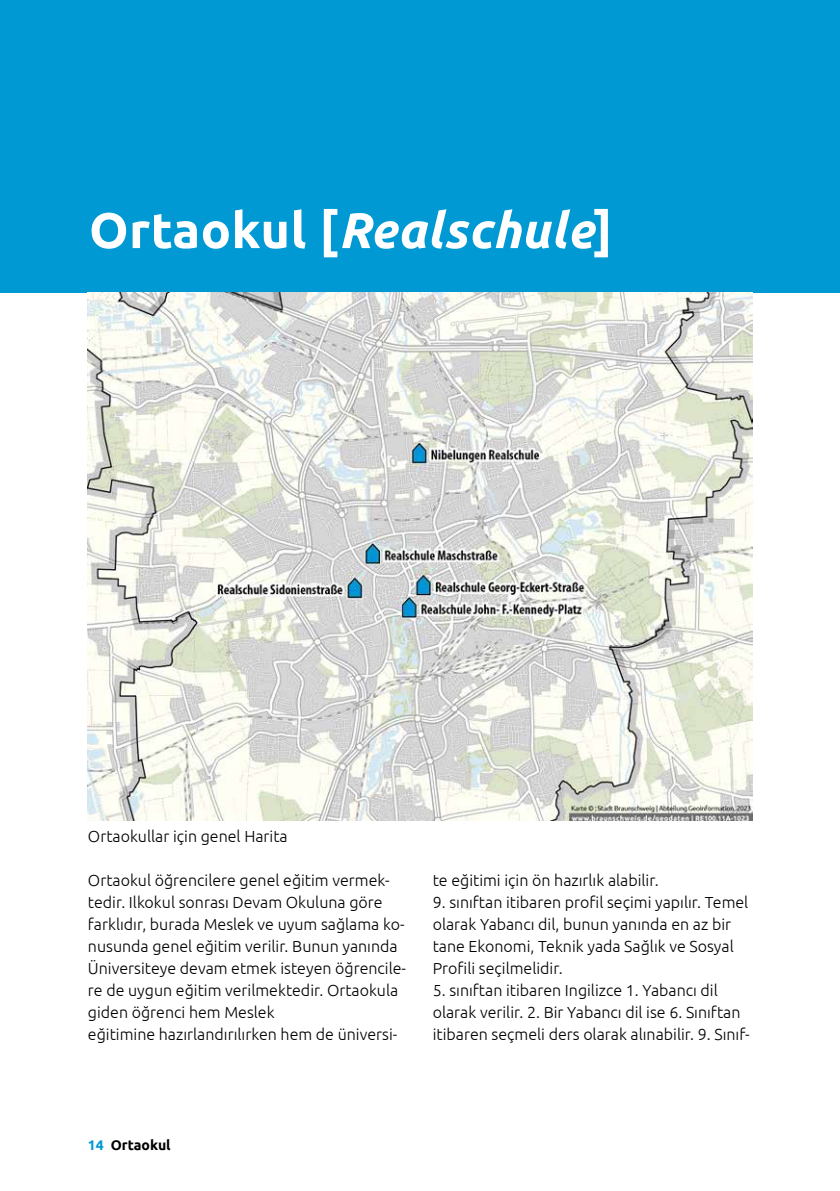
<style>
.page{position:relative;width:840px;height:1191px;background:#fff}
.page>*{position:absolute;margin:0;border:0;box-sizing:border-box;transform-origin:0 0}
.Headline_25pt{font:700 50px "Ubuntu";letter-spacing:.01em;color:#fff}
.Copytext{font:300 16px/22px "Ubuntu";color:#000}
.t1{font:700 14px "Ubuntu";color:#000}
.s1{font-style:italic}
.s2{color:#0099d4}
</style>
<div class="page">
<div style="left:0;top:0;width:839px;height:292px;background:#0099d4"></div>
<img style="left:88px;top:293px;width:663px;height:527px">
<h1 class="Headline_25pt" style="left:89px;top:200px;width:524px">Ortaokul [<span class="s1">Realschule</span>]</h1>
<p class="Copytext" style="left:88px;top:825px;width:201px">Ortaokullar için genel Harita</p>
<p class="Copytext" style="left:88px;top:869px;width:319px">Ortaokul öğrencilere genel eğitim vermek&shy;tedir. Ilkokul sonrası Devam Okuluna göre farklıdır, burada Meslek ve uyum sağlama ko&shy;nusunda genel eğitim verilir. Bunun yanında Üniversiteye devam etmek isteyen öğrencile&shy;re de uygun eğitim verilmektedir. Ortaokula giden öğrenci hem Meslek<br>eğitimine hazırlandırılırken hem de üniversi-</p>
<p class="Copytext" style="left:432px;top:869px;width:227px">te eğitimi için ön hazırlık alabilir.</p>
<p class="Copytext" style="left:432px;top:891px;width:317px">9. sınıftan itibaren profil seçimi yapılır. Temel olarak Yabancı dil, bunun yanında en az bir tane Ekonomi, Teknik yada Sağlık ve Sosyal Profili seçilmelidir.</p>
<p class="Copytext" style="left:432px;top:979px;width:318px">5. sınıftan itibaren Ingilizce 1. Yabancı dil olarak verilir. 2. Bir Yabancı dil ise 6. Sınıftan itibaren seçmeli ders olarak alınabilir. 9. Sınıf-</p>
<p class="t1" style="left:88px;top:1137px;width:84px"><span class="s2">14</span> Ortaokul</p>
</div>
